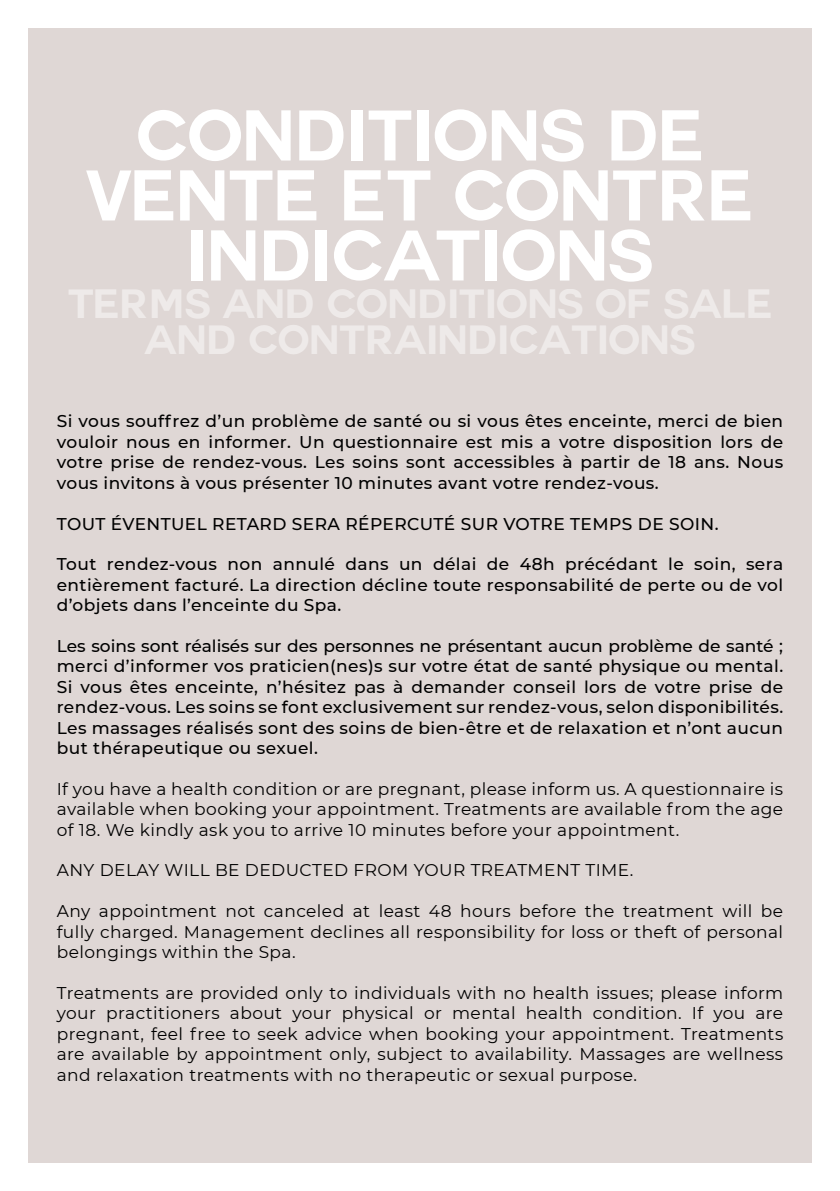
<style>
.page{position:relative;width:840px;height:1191px;background:#fff}
.page>*{position:absolute;margin:0;border:0;box-sizing:border-box;transform-origin:0 0}
.t1{font:700 70px/60px "Couture";color:#fff;text-align:center}
.t2{font:500 17px/20.4px "Montserrat";letter-spacing:.025em;color:#000;text-align:justify}
.t3{font:17px/20.4px "Montserrat";letter-spacing:.025em;color:#000;text-align:justify}
</style>
<div class="page">
<div style="left:28px;top:28px;width:783px;height:1134px;background:#dfd7d5"></div>
<h1 class="t1" style="left:87px;top:105px;width:667px">CONDITIONS DE<br>VENTE ET CONTRE<br>INDICATIONS</h1>
<p class="t2" style="left:57px;top:410px;width:727px">Si vous souffrez d’un problème de santé ou si vous êtes enceinte, merci de bien vouloir nous en informer. Un questionnaire est mis a votre disposition lors de votre prise de rendez-vous. Les soins sont accessibles à partir de 18 ans. Nous vous invitons à vous présenter 10 minutes avant votre rendez-vous.</p>
<p class="t2" style="left:57px;top:512px;width:663px">TOUT ÉVENTUEL RETARD SERA RÉPERCUTÉ SUR VOTRE TEMPS DE SOIN.</p>
<p class="t2" style="left:57px;top:553px;width:727px">Tout rendez-vous non annulé dans un délai de 48h précédant le soin, sera entièrement facturé. La direction décline toute responsabilité de perte ou de vol d’objets dans l’enceinte du Spa.</p>
<p class="t2" style="left:57px;top:635px;width:727px">Les soins sont réalisés sur des personnes ne présentant aucun problème de santé ; merci d’informer vos praticien(nes)s sur votre état de santé physique ou mental.<br>Si vous êtes enceinte, n’hésitez pas à demander conseil lors de votre prise de rendez-vous. Les soins se font exclusivement sur rendez-vous, selon disponibilités.<br>Les massages réalisés sont des soins de bien-être et de relaxation et n’ont aucun but thérapeutique ou sexuel.</p>
<p class="t3" style="left:57px;top:778px;width:727px">If you have a health condition or are pregnant, please inform us. A questionnaire is available when booking your appointment. Treatments are available from the age of 18. We kindly ask you to arrive 10 minutes before your appointment.</p>
<p class="t3" style="left:57px;top:859px;width:578px">ANY DELAY WILL BE DEDUCTED FROM YOUR TREATMENT TIME.</p>
<p class="t3" style="left:57px;top:900px;width:727px">Any appointment not canceled at least 48 hours before the treatment will be fully charged. Management declines all responsibility for loss or theft of personal belongings within the Spa.</p>
<p class="t3" style="left:57px;top:982px;width:727px">Treatments are provided only to individuals with no health issues; please inform your practitioners about your physical or mental health condition. If you are pregnant, feel free to seek advice when booking your appointment. Treatments are available by appointment only, subject to availability. Massages are wellness and relaxation treatments with no therapeutic or sexual purpose.</p>
</div>
